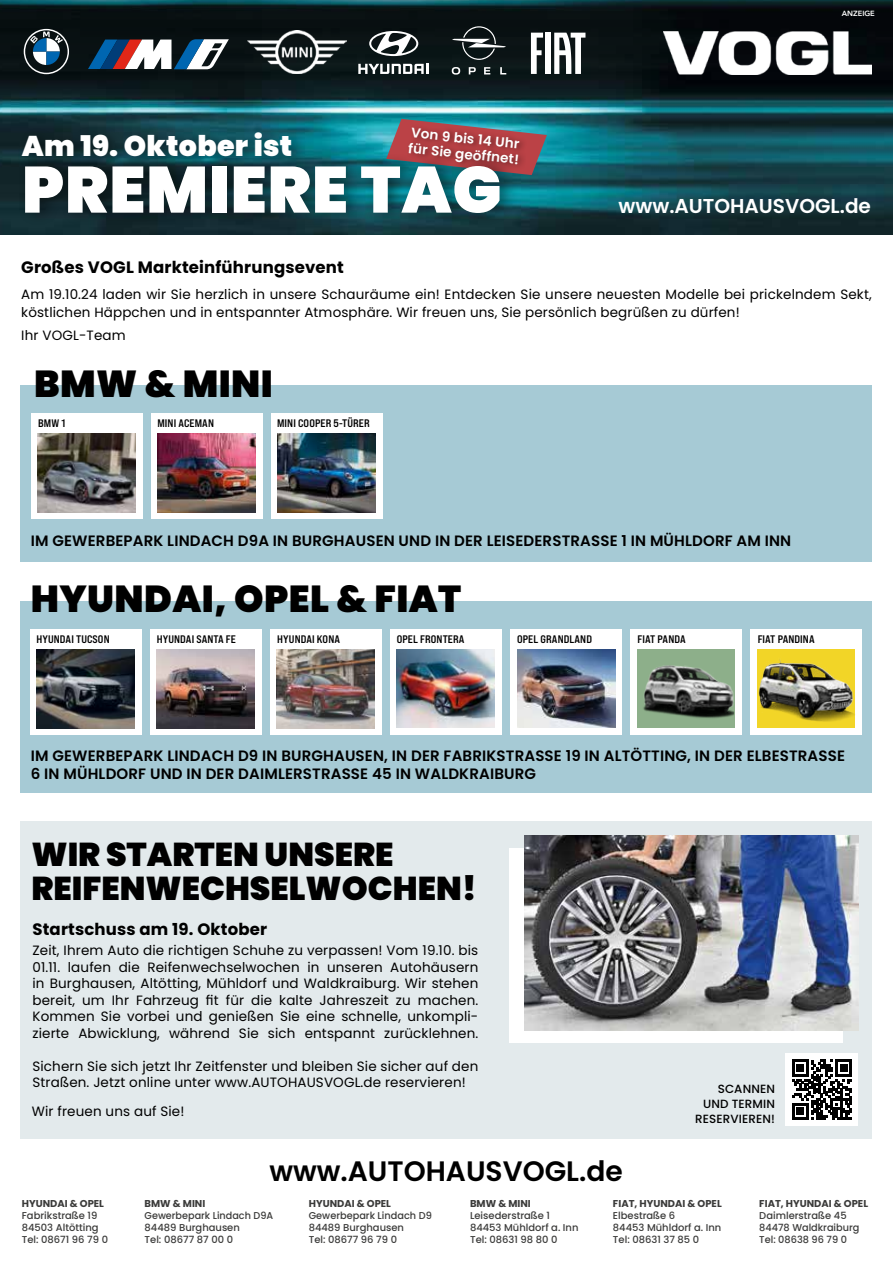
<style>
.page{position:relative;width:893px;height:1263px;background:#fff}
.page>*{position:absolute;margin:0;border:0;box-sizing:border-box;transform-origin:0 0}
.t1{font:900 65.25px "Poppins";letter-spacing:.01em;color:#fff}
.t2{font:900 37.5px "Poppins";letter-spacing:.01em;color:#000}
.t3{font:900 33px/33.6px "Poppins";color:#000}
.t4{font:900 28.5px "Poppins";letter-spacing:.01em;color:#fff}
.t5{font:600 28.05px "Poppins";color:#000}
.t6{font:600 20.1px "Poppins";color:#fff}
.t7{font:700 16.5px "Poppins";letter-spacing:.01em;color:#000}
.t8{font:600 15px/18px "Poppins";letter-spacing:.01em;color:#000}
.t9{font:13.5px/16.5px "Poppins";letter-spacing:.01em;color:#000}
.t10{font:600 13.5px "Poppins";color:#fff}
.t11{font:500 11.85px/15px "Poppins";letter-spacing:.01em;color:#000;text-align:right}
.t12{font:10.95px "Bebas Neue Pro Exp Bd";letter-spacing:.01em;color:#000}
.t13{font:500 9.9px/12px "Poppins";color:#3b3b3a}
.t14{font:700 9.9px "Poppins";color:#3b3b3a}
.t15{font:800 7.5px "Avenir";color:#fff}
</style>
<div class="page">
<div style="left:20px;top:385px;width:852px;height:176px;background:#a6cad5"></div>
<div style="left:20px;top:601px;width:852px;height:191px;background:#a6cad5"></div>
<img style="left:0;top:97px;width:893px;height:137px">
<svg style="left:0;top:0;width:893px;height:97px;background:#091619"></svg>
<svg style="left:386px;top:119px;width:161px;height:56px;background:#59727d"></svg>
<div style="left:406px;top:124px;width:122px;height:47px;background:#000;opacity:.45"></div>
<img style="left:664px;top:31px;width:207px;height:44px">
<div style="left:17px;top:124px;width:290px;height:45px;background:#000;opacity:.45"></div>
<div style="left:18px;top:153px;width:501px;height:73px;background:#000;opacity:.45"></div>
<svg style="left:24px;top:29px;width:45px;height:45px"></svg>
<svg style="left:88px;top:39px;width:141px;height:30px"></svg>
<svg style="left:358px;top:64px;width:70px;height:10px"></svg>
<svg style="left:369px;top:31px;width:49px;height:25px"></svg>
<svg style="left:484px;top:67px;width:6px;height:7px"></svg>
<svg style="left:469px;top:67px;width:7px;height:7px"></svg>
<svg style="left:452px;top:67px;width:8px;height:7px"></svg>
<svg style="left:500px;top:67px;width:6px;height:7px"></svg>
<hr style="left:468px;top:46px;width:38px;height:1px;background:#fff">
<svg style="left:462px;top:26px;width:34px;height:34px"></svg>
<hr style="left:452px;top:39px;width:38px;height:1px;background:#fff">
<img style="left:248px;top:30px;width:98px;height:44px">
<div style="left:545px;top:33px;width:6px;height:41px;background:#fff"></div>
<svg style="left:531px;top:33px;width:12px;height:41px"></svg>
<svg style="left:554px;top:33px;width:31px;height:41px"></svg>
<div style="left:21px;top:821px;width:851px;height:318px;background:#e3eaec"></div>
<div style="left:509px;top:849px;width:334px;height:194px;background:#fff"></div>
<img style="left:524px;top:836px;width:334px;height:194px">
<div style="left:786px;top:1053px;width:72px;height:73px;background:#fff"></div>
<svg style="left:792px;top:1060px;width:60px;height:60px"></svg>
<div style="left:390px;top:628px;width:112px;height:106px;background:#fff"></div>
<img style="left:397px;top:649px;width:98px;height:79px">
<div style="left:510px;top:628px;width:112px;height:106px;background:#fff"></div>
<img style="left:517px;top:649px;width:98px;height:79px">
<div style="left:271px;top:413px;width:112px;height:106px;background:#fff"></div>
<img style="left:278px;top:434px;width:98px;height:78px">
<div style="left:151px;top:413px;width:112px;height:106px;background:#fff"></div>
<img style="left:158px;top:434px;width:98px;height:78px">
<div style="left:31px;top:413px;width:112px;height:106px;background:#fff"></div>
<img style="left:38px;top:434px;width:98px;height:78px">
<div style="left:630px;top:628px;width:112px;height:106px;background:#fff"></div>
<div style="left:637px;top:649px;width:98px;height:79px;background:#8daf8a"></div>
<img style="left:643px;top:665px;width:92px;height:54px">
<div style="left:750px;top:628px;width:112px;height:106px;background:#fff"></div>
<div style="left:757px;top:649px;width:98px;height:79px;background:#f2d527"></div>
<img style="left:758px;top:659px;width:96px;height:63px">
<div style="left:30px;top:629px;width:112px;height:106px;background:#fff"></div>
<img style="left:37px;top:650px;width:98px;height:78px">
<div style="left:150px;top:629px;width:112px;height:106px;background:#fff"></div>
<img style="left:157px;top:650px;width:98px;height:78px">
<div style="left:270px;top:629px;width:112px;height:106px;background:#fff"></div>
<img style="left:277px;top:650px;width:98px;height:78px">
<p class="t10" style="left:412px;top:125px;width:110px;rotate:6deg">Von 9 bis 14 Uhr</p>
<h3 class="t4" style="left:22px;top:129px;width:272px">Am 19. Oktober ist</h3>
<p class="t10" style="left:409px;top:140px;width:113px;rotate:6deg">für Sie geöffnet!</p>
<h1 class="t1" style="left:22px;top:152px;width:481px">PREMIERE TAG</h1>
<p class="t7" style="left:21px;top:257px;width:324px">Großes VOGL Markteinführungsevent</p>
<p class="t15" style="left:842px;top:7px;width:35px">ANZEIGE</p>
<h3 class="t6" style="left:618px;top:194px;width:254px">www.AUTOHAUSVOGL.de</h3>
<p class="t9" style="left:21px;top:286px;width:852px;line-height:18px">Am 19.10.24 laden wir Sie herzlich in unsere Schauräume ein! Entdecken Sie unsere neuesten Modelle bei prickelndem Sekt, köstlichen Häppchen und in entspannter Atmosphäre. Wir freuen uns, Sie persönlich begrüßen zu dürfen!</p>
<p class="t9" style="left:21px;top:327px;width:106px">Ihr VOGL-Team</p>
<h2 class="t2" style="left:34px;top:362px;width:240px">BMW &amp; MINI</h2>
<p class="t12" style="left:38px;top:417px;width:29px">BMW 1</p>
<p class="t12" style="left:157px;top:417px;width:58px">MINI ACEMAN</p>
<p class="t12" style="left:277px;top:417px;width:94px">MINI COOPER 5-TÜRER</p>
<p class="t8" style="left:31px;top:532px;width:762px">IM GEWERBEPARK LINDACH D9A IN BURGHAUSEN UND IN DER LEISEDERSTRASSE 1 IN MÜHLDORF AM INN</p>
<h2 class="t2" style="left:31px;top:577px;width:432px">HYUNDAI, OPEL &amp; FIAT</h2>
<p class="t12" style="left:36px;top:632px;width:75px">HYUNDAI TUCSON</p>
<p class="t12" style="left:157px;top:632px;width:81px">HYUNDAI SANTA FE</p>
<p class="t12" style="left:277px;top:632px;width:64px">HYUNDAI KONA</p>
<p class="t12" style="left:397px;top:632px;width:69px">OPEL FRONTERA</p>
<p class="t12" style="left:517px;top:632px;width:76px">OPEL GRANDLAND</p>
<p class="t12" style="left:638px;top:632px;width:50px">FIAT PANDA</p>
<p class="t12" style="left:758px;top:632px;width:59px">FIAT PANDINA</p>
<p class="t8" style="left:31px;top:747px;width:816px">IM GEWERBEPARK LINDACH D9 IN BURGHAUSEN, IN DER FABRIKSTRASSE 19 IN ALTÖTTING, IN DER ELBESTRASSE<br>6 IN MÜHLDORF UND IN DER DAIMLERSTRASSE 45 IN WALDKRAIBURG</p>
<h3 class="t3" style="left:31px;top:838px;width:447px">WIR STARTEN UNSERE<br>REIFENWECHSELWOCHEN!</h3>
<p class="t7" style="left:32px;top:919px;width:236px">Startschuss am 19. Oktober</p>
<p class="t9" style="left:32px;top:942px;width:447px;text-align:justify">Zeit, Ihrem Auto die richtigen Schuhe zu verpassen! Vom 19.10. bis 01.11. laufen die Reifenwechselwochen in unseren Autohäusern in Burghausen, Altötting, Mühldorf und Waldkraiburg. Wir stehen bereit, um Ihr Fahrzeug fit für die kalte Jahreszeit zu machen.<br>Kommen Sie vorbei und genießen Sie eine schnelle, unkompli&shy;zierte Abwicklung, während Sie sich entspannt zurücklehnen.</p>
<p class="t9" style="left:32px;top:1058px;width:447px">Sichern Sie sich jetzt Ihr Zeitfenster und bleiben Sie sicher auf den<br>Straßen. Jetzt online unter www.AUTOHAUSVOGL.de reservieren!</p>
<p class="t9" style="left:32px;top:1103px;width:154px">Wir freuen uns auf Sie!</p>
<h3 class="t5" style="left:269px;top:1155px;width:355px">www.AUTOHAUSVOGL.de</h3>
<p class="t11" style="left:695px;top:1081px;width:81px">SCANNEN<br>UND TERMIN<br>RESERVIEREN!</p>
<p class="t14" style="left:22px;top:1197px;width:84px">HYUNDAI &amp; OPEL</p>
<p class="t13" style="left:22px;top:1209px;width:88px">Fabrikstraße 19<br>84503 Altötting<br>Tel: 08671 96 79 0</p>
<p class="t14" style="left:145px;top:1197px;width:62px">BMW &amp; MINI</p>
<p class="t13" style="left:145px;top:1209px;width:130px">Gewerbepark Lindach D9A<br>84489 Burghausen<br>Tel: 08677 87 00 0</p>
<p class="t14" style="left:309px;top:1197px;width:84px">HYUNDAI &amp; OPEL</p>
<p class="t13" style="left:309px;top:1209px;width:125px">Gewerbepark Lindach D9<br>84489 Burghausen<br>Tel: 08677 96 79 0</p>
<p class="t14" style="left:470px;top:1197px;width:62px">BMW &amp; MINI</p>
<p class="t13" style="left:470px;top:1209px;width:110px">Leisederstraße 1<br>84453 Mühldorf a. Inn<br>Tel: 08631 98 80 0</p>
<p class="t14" style="left:613px;top:1197px;width:110px">FIAT, HYUNDAI &amp; OPEL</p>
<p class="t13" style="left:613px;top:1209px;width:110px">Elbestraße 6<br>84453 Mühldorf a. Inn<br>Tel: 08631 37 85 0</p>
<p class="t14" style="left:759px;top:1197px;width:110px">FIAT, HYUNDAI &amp; OPEL</p>
<p class="t13" style="left:759px;top:1209px;width:102px">Daimlerstraße 45<br>84478 Waldkraiburg<br>Tel: 08638 96 79 0</p>
</div>
